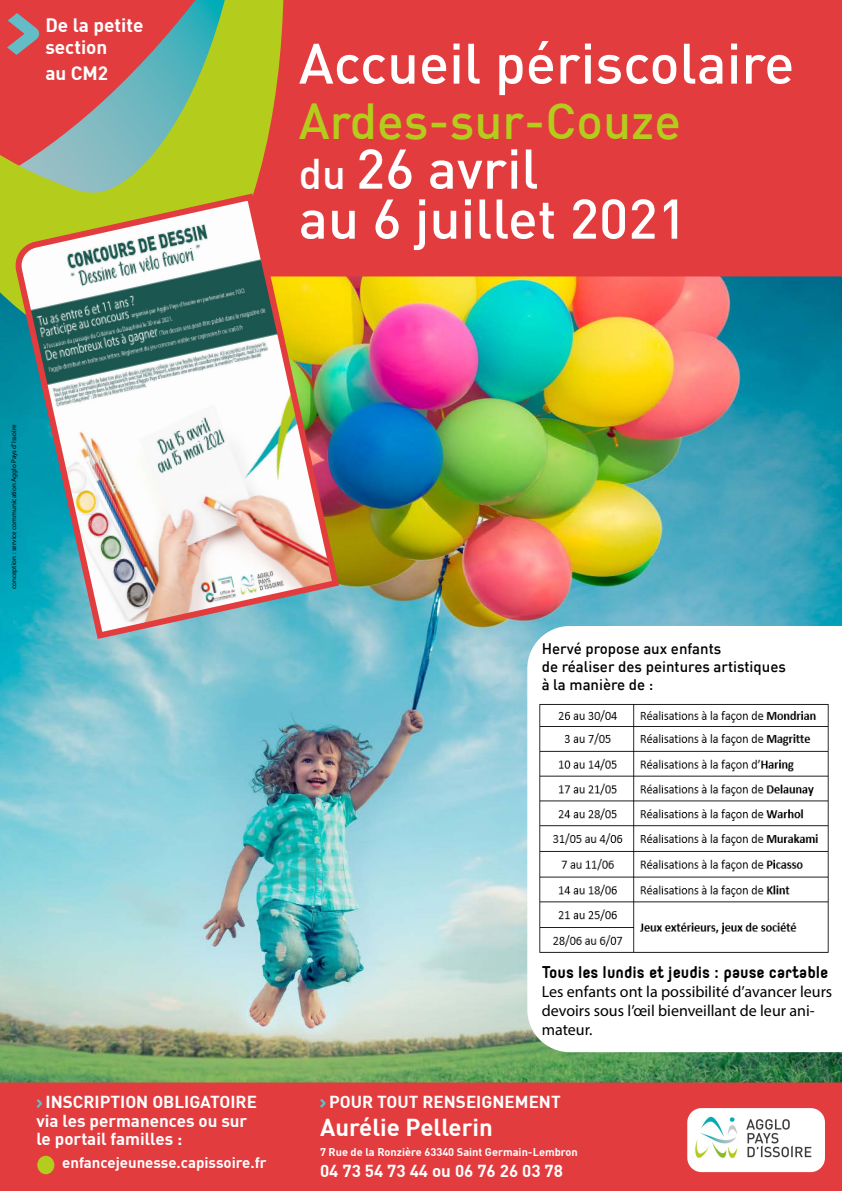
<style>
.page{position:relative;width:842px;height:1191px;background:#fff}
.page>*{position:absolute;margin:0;border:0;box-sizing:border-box;transform-origin:0 0}
.t1{font:500 56px "DIN";color:#fff}
.t2{font:500 55px/50px "DIN";color:#fff}
.t3{font:500 49.5px "DIN";color:#b4cd1c}
.t4{font:700 24px "DIN";color:#fff}
.t5{font:700 21px "Orev Edge";color:#000}
.t6{font:700 19px/22.8px "DIN";color:#fff}
.t7{font:700 17px/18.5px "DIN";color:#fff}
.t8{font:16px/19.2px "Myriad Pro";color:#000}
.t9{font:500 15px/18px "DIN";color:#000}
.t10{font:700 15px "DIN";color:#fff}
.t11{font:700 11px "DIN";color:#fff}
.t12{font:7px "Myriad Pro";color:#000}
.s1{font-size:42px}
</style>
<div class="page">
<img style="left:0;top:276px;width:842px;height:806px">
<svg style="left:527px;top:626px;width:315px;height:426px"></svg>
<div style="left:333px;top:0;width:509px;height:276px;background:#e23c3f"></div>
<div style="left:0;top:1082px;width:842px;height:109px;background:#e23c3f"></div>
<svg style="left:320px;top:1098px;width:6px;height:9px"></svg>
<img style="left:687px;top:1108px;width:138px;height:64px">
<svg style="left:0;top:0;width:333px;height:351px;background:#b68452"></svg>
<div style="left:37px;top:1155px;width:17px;height:19px;background:#b4cd1c;border-radius:50%"></div>
<svg style="left:37px;top:1099px;width:5px;height:9px"></svg>
<img style="left:17px;top:190px;width:326px;height:452px">
<img style="left:534px;top:697px;width:300px;height:259px">
<p class="t6" style="left:45px;top:12px;width:100px">De la petite section</p>
<p class="t6" style="left:45px;top:60px;width:64px">au CM2</p>
<p class="t12" style="left:10px;top:589px;width:166px;rotate:-90deg">conception : service communication Agglo Pays d’Issoire</p>
<h1 class="t1" style="left:299px;top:28px;width:497px">Accueil périscolaire</h1>
<h3 class="t3" style="left:299px;top:89px;width:384px">Ardes-sur-Couze</h3>
<h2 class="t2" style="left:299px;top:142px;width:390px"><span class="s1">du</span> 26 avril<br>au 6 juillet 2021</h2>
<p class="t9" style="left:542px;top:639px;width:246px">Hervé propose aux enfants<br>de réaliser des peintures artistiques à la manière de :</p>
<p class="t7" style="left:37px;top:1092px;width:222px;text-indent:9px">INSCRIPTION OBLIGATOIRE via les permanences ou sur le portail familles :</p>
<p class="t10" style="left:62px;top:1152px;width:206px">enfancejeunesse.capissoire.fr</p>
<p class="t5" style="left:542px;top:959px;width:288px">Tous les lundis et jeudis : pause cartable</p>
<p class="t8" style="left:542px;top:981px;width:292px">Les enfants ont la possibilité d’avancer leurs devoirs sous l’œil bienveillant de leur ani&shy;mateur.</p>
<p class="t7" style="left:329px;top:1091px;width:233px">POUR TOUT RENSEIGNEMENT</p>
<h3 class="t4" style="left:320px;top:1111px;width:174px">Aurélie Pellerin</h3>
<p class="t11" style="left:320px;top:1144px;width:259px">7 Rue de la Ronzière 63340 Saint Germain-Lembron</p>
<p class="t7" style="left:320px;top:1161px;width:245px">04 73 54 73 44 ou 06 76 26 03 78</p>
</div>
